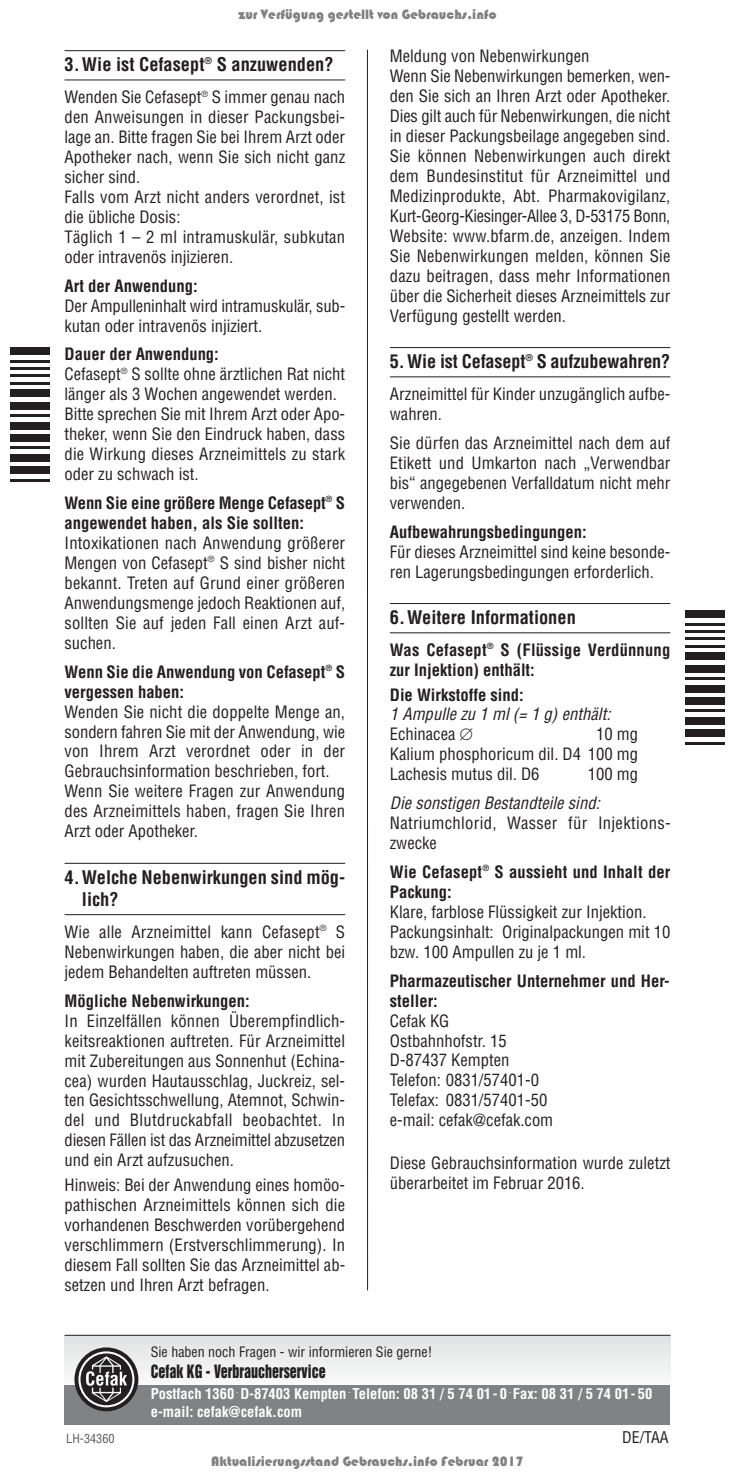
<style>
.page{position:relative;width:735px;height:1474px;background:#fff}
.page>*{position:absolute;margin:0;border:0;box-sizing:border-box;transform-origin:0 0}
.t1{font:700 condensed 18.38px/22.1px "Helvetica";color:#231f20}
.t2{font:16.8px "Helvetica Inserat";color:#231f20;scale:.83 1}
.t3{font:condensed 16.62px/19.9px "Helvetica";color:#231f20}
.t4{font:700 condensed 16.62px/19.9px "Helvetica";color:#231f20}
.t5{font:italic condensed 16.62px/19.9px "Helvetica";color:#231f20}
.t6{font:condensed 16.62px/19.9px "Helvetica";letter-spacing:.02em;color:#231f20}
.t7{font:condensed 15.75px "Helvetica";color:#231f20}
.t8{font:700 condensed 14.53px/17.5px "Helvetica";color:#fff}
.t9{font:14px "Bauhaus 93";color:rgb(0 0 0/.5)}
.t10{font:condensed 14px "Helvetica";color:#231f20}
.t11{font:condensed 12.25px "Helvetica";color:#58595b}
.s1{font-weight:700}
.s2{font-style:normal}
</style>
<div class="page">
<hr style="left:367px;top:50px;width:1px;height:1240px;background:#231f20">
<hr style="left:64px;top:50px;width:281px;height:1px;background:#231f20">
<hr style="left:64px;top:80px;width:281px;height:1px;background:#231f20">
<hr style="left:64px;top:863px;width:281px;height:1px;background:#231f20">
<hr style="left:64px;top:914px;width:281px;height:1px;background:#231f20">
<hr style="left:389px;top:347px;width:281px;height:1px;background:#231f20">
<hr style="left:389px;top:376px;width:281px;height:1px;background:#231f20">
<hr style="left:389px;top:603px;width:281px;height:1px;background:#231f20">
<hr style="left:389px;top:632px;width:281px;height:1px;background:#231f20">
<div style="left:64px;top:1334px;width:606px;height:52px;background:#ededee"></div>
<div style="left:64px;top:1384px;width:606px;height:40px;background:#808285"></div>
<svg style="left:77px;top:1349px;width:58px;height:59px"></svg>
<div style="left:74px;top:1347px;width:64px;height:64px;border:4px solid #231f20;border-radius:50%"></div>
<svg style="left:80px;top:1353px;width:52px;height:52px;background:#656263"></svg>
<hr style="left:64px;top:1334px;width:606px;height:1px;background:#231f20">
<div style="left:685px;top:610px;width:39px;height:8px;background:#231f20"></div>
<hr style="left:685px;top:623px;width:39px;height:2px;background:#231f20">
<hr style="left:685px;top:630px;width:39px;height:2px;background:#231f20">
<hr style="left:685px;top:637px;width:39px;height:3px;background:#231f20">
<hr style="left:685px;top:645px;width:39px;height:2px;background:#231f20">
<div style="left:685px;top:652px;width:39px;height:8px;background:#231f20"></div>
<div style="left:685px;top:665px;width:39px;height:7px;background:#231f20"></div>
<hr style="left:685px;top:677px;width:39px;height:3px;background:#231f20">
<div style="left:685px;top:685px;width:39px;height:7px;background:#231f20"></div>
<div style="left:685px;top:697px;width:39px;height:7px;background:#231f20"></div>
<hr style="left:685px;top:709px;width:39px;height:3px;background:#231f20">
<div style="left:685px;top:717px;width:39px;height:7px;background:#231f20"></div>
<div style="left:685px;top:729px;width:39px;height:8px;background:#231f20"></div>
<hr style="left:685px;top:742px;width:39px;height:2px;background:#231f20">
<div style="left:10px;top:347px;width:40px;height:8px;background:#231f20"></div>
<hr style="left:10px;top:360px;width:40px;height:2px;background:#231f20">
<hr style="left:10px;top:367px;width:40px;height:3px;background:#231f20">
<hr style="left:10px;top:375px;width:40px;height:2px;background:#231f20">
<hr style="left:10px;top:382px;width:40px;height:2px;background:#231f20">
<div style="left:10px;top:389px;width:40px;height:8px;background:#231f20"></div>
<div style="left:10px;top:402px;width:40px;height:7px;background:#231f20"></div>
<hr style="left:10px;top:414px;width:40px;height:3px;background:#231f20">
<div style="left:10px;top:422px;width:40px;height:7px;background:#231f20"></div>
<div style="left:10px;top:434px;width:40px;height:7px;background:#231f20"></div>
<hr style="left:10px;top:446px;width:40px;height:3px;background:#231f20">
<div style="left:10px;top:454px;width:40px;height:7px;background:#231f20"></div>
<div style="left:10px;top:466px;width:40px;height:8px;background:#231f20"></div>
<hr style="left:10px;top:479px;width:40px;height:2px;background:#231f20">
<p class="t9" style="left:238px;top:7px;width:259px">zur Verfügung gestellt von Gebrauchs.info</p>
<p class="t1" style="left:64px;top:55px;width:270px">3.Wie ist Cefasept<sup>®</sup> S anzuwenden?</p>
<p class="t3" style="left:64px;top:89px;width:282px">Wenden Sie Cefasept<sup>®</sup> S immer genau nach den Anweisungen in dieser Packungsbei&shy;lage an. Bitte fragen Sie bei Ihrem Arzt oder Apotheker nach, wenn Sie sich nicht ganz sicher sind.<br>Falls vom Arzt nicht anders verordnet, ist die übliche Dosis:<br>Täglich 1 – 2 ml intramuskulär, subkutan oder intravenös injizieren.</p>
<p class="t4" style="left:64px;top:277px;width:134px">Art der Anwendung:</p>
<p class="t3" style="left:64px;top:297px;width:282px">Der Ampulleninhalt wird intramuskulär, sub&shy;kutan oder intravenös injiziert.</p>
<p class="t3" style="left:64px;top:346px;width:282px"><span class="s1">Dauer der Anwendung:<br></span>Cefasept<sup>®</sup> S sollte ohne ärztlichen Rat nicht länger als 3 Wochen angewendet werden.<br>Bitte sprechen Sie mit Ihrem Arzt oder Apo&shy;theker, wenn Sie den Eindruck haben, dass die Wirkung dieses Arzneimittels zu stark oder zu schwach ist.</p>
<p class="t4" style="left:64px;top:494px;width:282px">Wenn Sie eine größere Menge Cefasept<sup>®</sup> S angewendet haben, als Sie sollten:</p>
<p class="t3" style="left:64px;top:534px;width:282px;text-align:justify">Intoxikationen nach Anwendung größerer Mengen von Cefasept<sup>®</sup> S sind bisher nicht bekannt. Treten auf Grund einer größeren Anwendungsmenge jedoch Reaktionen auf, sollten Sie auf jeden Fall einen Arzt auf&shy;suchen.</p>
<p class="t4" style="left:64px;top:663px;width:282px">Wenn Sie die Anwendung von Cefasept<sup>®</sup> S vergessen haben:</p>
<p class="t3" style="left:64px;top:703px;width:282px">Wenden Sie nicht die doppelte Menge an, sondern fahren Sie mit der Anwendung, wie von Ihrem Arzt verordnet oder in der Gebrauchsinformation beschrieben, fort.<br>Wenn Sie weitere Fragen zur Anwendung des Arzneimittels haben, fragen Sie Ihren Arzt oder Apotheker.</p>
<p class="t1" style="left:82px;top:867px;width:264px;text-indent:-17px">4.Welche Nebenwirkungen sind mög&shy;lich?</p>
<p class="t3" style="left:64px;top:923px;width:282px;text-align:justify">Wie alle Arzneimittel kann Cefasept<sup>®</sup> S Nebenwirkungen haben, die aber nicht bei jedem Behandelten auftreten müssen.</p>
<p class="t4" style="left:64px;top:992px;width:187px">Mögliche Nebenwirkungen:</p>
<p class="t3" style="left:64px;top:1012px;width:282px;text-align:justify">In Einzelfällen können Überempfindlich&shy;keitsreaktionen auftreten. Für Arzneimittel mit Zubereitungen aus Sonnenhut (Echina&shy;cea) wurden Hautausschlag, Juckreiz, sel&shy;ten Gesichtsschwellung, Atemnot, Schwin&shy;del und Blutdruckabfall beobachtet. In diesen Fällen ist das Arzneimittel abzusetzen und ein Arzt aufzusuchen.</p>
<p class="t3" style="left:64px;top:1176px;width:282px;text-align:justify">Hinweis: Bei der Anwendung eines homöo&shy;pathischen Arzneimittels können sich die vorhandenen Beschwerden vorübergehend verschlimmern (Erstverschlimmerung). In diesem Fall sollten Sie das Arzneimittel ab&shy;setzen und Ihren Arzt befragen.</p>
<p class="t3" style="left:389px;top:47px;width:282px">Meldung von Nebenwirkungen<br>Wenn Sie Nebenwirkungen bemerken, wen&shy;den Sie sich an Ihren Arzt oder Apotheker.<br>Dies gilt auch für Nebenwirkungen, die nicht in dieser Packungsbeilage angegeben sind.<br>Sie können Nebenwirkungen auch direkt dem Bundesinstitut für Arzneimittel und Medizinprodukte, Abt. Pharmakovigilanz, Kurt-Georg-Kiesinger-Allee 3, D-53175 Bonn, Website: www.bfarm.de, anzeigen. Indem Sie Nebenwirkungen melden, können Sie dazu beitragen, dass mehr Informationen über die Sicherheit dieses Arzneimittels zur Verfügung gestellt werden.</p>
<p class="t1" style="left:389px;top:352px;width:282px">5.Wie ist Cefasept<sup>®</sup> S aufzubewahren?</p>
<p class="t3" style="left:389px;top:385px;width:282px">Arzneimittel für Kinder unzugänglich aufbe&shy;wahren.</p>
<p class="t3" style="left:389px;top:434px;width:282px;text-align:justify">Sie dürfen das Arzneimittel nach dem auf Etikett und Umkarton nach „Verwendbar bis“ angegebenen Verfalldatum nicht mehr verwenden.</p>
<p class="t4" style="left:389px;top:523px;width:198px">Aufbewahrungsbedingungen:</p>
<p class="t3" style="left:389px;top:543px;width:282px">Für dieses Arzneimittel sind keine besonde&shy;ren Lagerungsbedingungen erforderlich.</p>
<p class="t1" style="left:389px;top:607px;width:187px">6.Weitere Informationen</p>
<p class="t4" style="left:389px;top:641px;width:282px">Was Cefasept<sup>®</sup> S (Flüssige Verdünnung zur Injektion) enthält:</p>
<p class="t4" style="left:389px;top:686px;width:135px">Die Wirkstoffe sind:</p>
<p class="t5" style="left:389px;top:705px;width:225px">1 Ampulle zu 1 ml(= 1 g)enthält:<br><span class="s2">Echinacea</span> ∅</p>
<p class="t3" style="left:389px;top:725px;width:250px;text-align:justify;text-indent:206px">10 mg Kalium phosphoricum dil. D4 100 mg Lachesis mutus dil. D6</p>
<p class="t3" style="left:587px;top:765px;width:52px">100 mg</p>
<p class="t5" style="left:389px;top:794px;width:215px">Die sonstigen Bestandteile sind:</p>
<p class="t6" style="left:389px;top:814px;width:282px">Natriumchlorid, Wasser für Injektions - zwecke</p>
<p class="t4" style="left:389px;top:863px;width:282px">Wie Cefasept<sup>®</sup> S aussieht und Inhalt der<br>Packung:</p>
<p class="t3" style="left:389px;top:903px;width:282px">Klare, farblose Flüssigkeit zur Injektion.<br>Packungsinhalt: Originalpackungen mit 10 bzw. 100 Ampullen zu je 1 ml.</p>
<p class="t4" style="left:389px;top:972px;width:281px">Pharmazeutischer Unternehmer und Her&shy;steller:</p>
<p class="t3" style="left:389px;top:1011px;width:165px">Cefak KG<br>Ostbahnhofstr. 15<br>D-87437 Kempten<br>Telefon: 0831/57401-0<br>Telefax: 0831/57401-50 e-mail: cefak@cefak.com</p>
<p class="t3" style="left:389px;top:1154px;width:282px">Diese Gebrauchsinformation wurde zuletzt überarbeitet im Februar 2016.</p>
<p class="t10" style="left:151px;top:1346px;width:283px">Sie haben noch Fragen - wir informieren Sie gerne!</p>
<p class="t2" style="left:151px;top:1364px;width:212px">Cefak KG - Verbraucherservice</p>
<p class="t8" style="left:151px;top:1386px;width:503px">Postfach 1360 <sup>.</sup> D-87403 Kempten <sup>.</sup> Telefon: 08 31 / 5 74 01- 0 <sup>.</sup> Fax: 08 31 / 5 74 01- 50 e-mail: cefak@cefak.com</p>
<p class="t11" style="left:66px;top:1433px;width:50px">LH-34360</p>
<p class="t7" style="left:622px;top:1430px;width:48px">DE/TAA</p>
<p class="t9" style="left:211px;top:1453px;width:314px">Aktualisierungsstand Gebrauchs.info Februar 2017</p>
</div>
